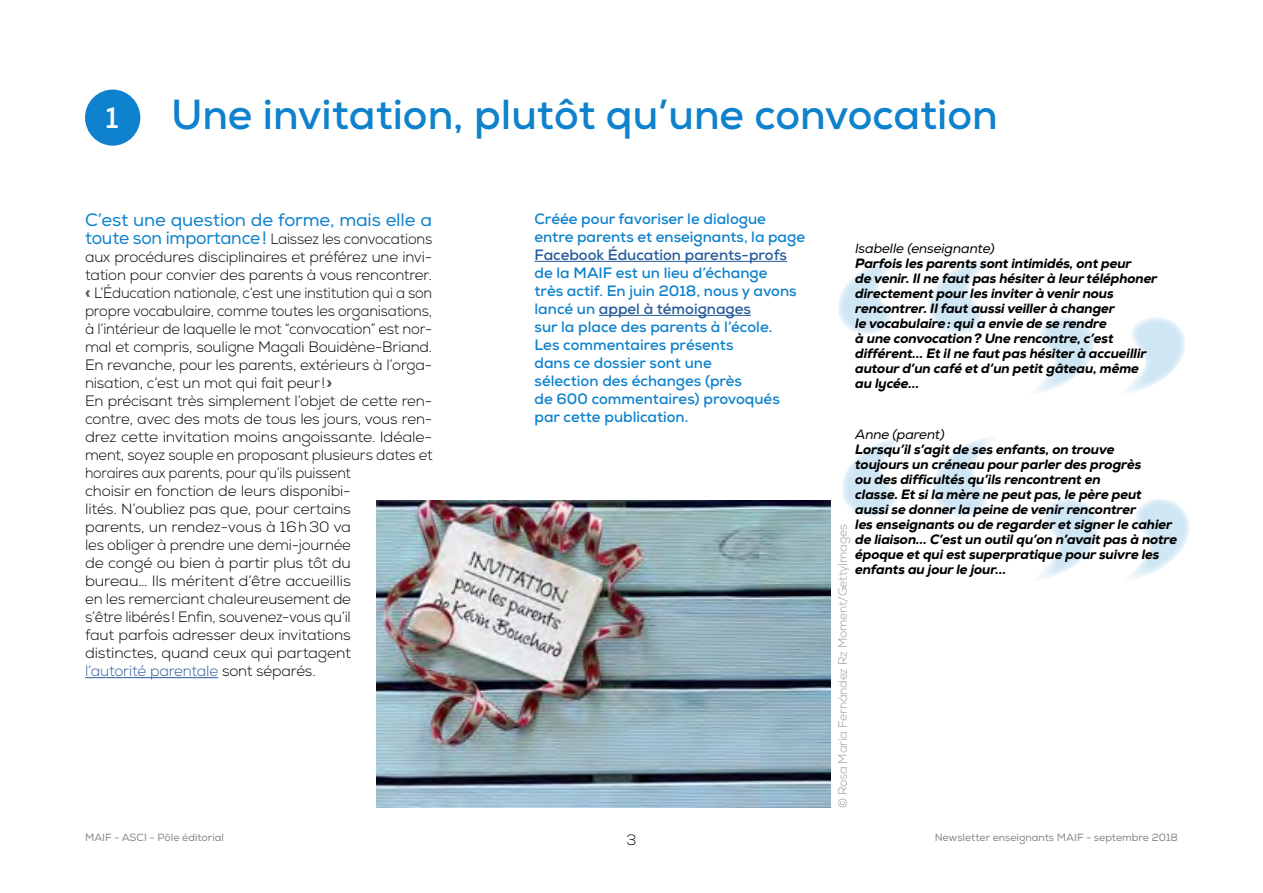
<style>
.page{position:relative;width:1263px;height:893px;background:#fff}
.page>*{position:absolute;margin:0;border:0;box-sizing:border-box;transform-origin:0 0}
.t1{font:700 42px "Nexa";color:#0e82cc}
.t2{font:700 30px "Nexa";color:#fff}
.t3{font:18px "Nexa";letter-spacing:-.01em;color:#0e82cc}
.t4{font:300 15px/18px "Nexa";letter-spacing:-.01em;color:#000}
.t5{font:700 15px/18px "Nexa";color:#0e82cc}
.t6{font:700 15px "Nexa";color:#275b9b}
.t7{font:italic 800 13.5px/15px "Nexa";letter-spacing:-.01em;color:#000}
.t8{font:italic 13.5px "Nexa";letter-spacing:-.01em;color:#000}
.t9{font:300 12px "Nexa";letter-spacing:-.01em;color:#999898}
.t10{font:10.5px "Nexa";color:#878787}
.s1{font-weight:400;font-size:18px;color:#0e82cc}
.s2{color:#275b9b}
</style>
<div class="page">
<svg style="left:842px;top:436px;width:347px;height:143px"></svg>
<svg style="left:838px;top:258px;width:347px;height:135px"></svg>
<hr style="left:85px;top:677px;width:133px;height:1px;background:#275b9b">
<hr style="left:534px;top:261px;width:253px;height:1px;background:#275b9b">
<hr style="left:599px;top:315px;width:152px;height:1px;background:#275b9b">
<div style="left:85px;top:90px;width:55px;height:56px;background:#0e82cc;border-radius:50%"></div>
<img style="left:376px;top:501px;width:455px;height:307px">
<h2 class="t2" style="left:106px;top:98px;width:15px">1</h2>
<h1 class="t1" style="left:171px;top:88px;width:828px">Une invitation, plutôt qu’une convocation</h1>
<p class="t3" style="left:85px;top:209px;width:349px">C’est une question de forme, mais elle a</p>
<p class="t4" style="left:85px;top:230px;width:349px"><span class="s1">toute son importance!</span> Laissez les convocations aux procédures disciplinaires et préférez une invi&shy;tation pour convier des parents à vous rencontrer. « L’Éducation nationale, c’est une institution qui a son propre vocabulaire, comme toutes les organisations, à l’intérieur de laquelle le mot “convocation” est nor&shy;mal et compris, souligne Magali Bouidène-Briand.<br>En revanche, pour les parents, extérieurs à l’orga&shy;nisation, c’est un mot qui fait peur!»<br>En précisant très simplement l’objet de cette ren&shy;contre, avec des mots de tous les jours, vous ren&shy;drez cette invitation moins angoissante. Idéale&shy;ment, soyez souple en proposant plusieurs dates et horaires aux parents, pour qu’ils puissent<br>choisir en fonction de leurs disponibi-<br>lités. N’oubliez pas que, pour certains<br>parents, un rendez-vous à 16h30 va<br>les obliger à prendre une demi-journée<br>de congé ou bien à partir plus tôt du<br>bureau… Ils méritent d’être accueillis<br>en les remerciant chaleureusement de<br>s’être libérés! Enfin, souvenez-vous qu’il<br>faut parfois adresser deux invitations<br>distinctes, quand ceux qui partagent<br><span class="s2">l’autorité parentale</span> sont séparés.</p>
<p class="t5" style="left:534px;top:210px;width:272px">Créée pour favoriser le dialogue entre parents et enseignants, la page</p>
<p class="t6" style="left:534px;top:245px;width:254px">Facebook Éducation parents-profs</p>
<p class="t5" style="left:534px;top:264px;width:264px">de la MAIF est un lieu d’échange très actif. En juin 2018, nous y avons lancé un <span class="s2">appel à témoignages<br></span>sur la place des parents à l’école.<br>Les commentaires présents<br>dans ce dossier sont une<br>sélection des échanges (près<br>de 600 commentaires) provoqués par cette publication.</p>
<p class="t8" style="left:855px;top:239px;width:141px">Isabelle (enseignante)</p>
<p class="t7" style="left:855px;top:255px;width:304px">Parfois les parents sont intimidés, ont peur<br>de venir. Il ne faut pas hésiter à leur téléphoner directement pour les inviter à venir nous rencontrer. Il faut aussi veiller à changer<br>le vocabulaire: qui a envie de se rendre<br>à une convocation? Une rencontre, c’est différent… Et il ne faut pas hésiter à accueillir autour d’un café et d’un petit gâteau, même au lycée…</p>
<p class="t8" style="left:855px;top:425px;width:91px">Anne (parent)</p>
<p class="t7" style="left:855px;top:441px;width:324px">Lorsqu’il s’agit de ses enfants, on trouve<br>toujours un créneau pour parler des progrès<br>ou des difficultés qu’ils rencontrent en<br>classe. Et si la mère ne peut pas, le père peut aussi se donner la peine de venir rencontrer<br>les enseignants ou de regarder et signer le cahier de liaison… C’est un outil qu’on n’avait pas à notre époque et qui est superpratique pour suivre les enfants au jour le jour…</p>
<p class="t9" style="left:835px;top:808px;width:285px;rotate:-90deg">© Rosa María Fernández Rz Moment/GettyImages</p>
<p class="t10" style="left:85px;top:831px;width:141px">MAIF - ASCI - Pôle éditorial</p>
<p class="t4" style="left:626px;top:831px;width:11px">3</p>
<p class="t10" style="left:935px;top:831px;width:245px">Newsletter enseignants MAIF - septembre 2018</p>
</div>
